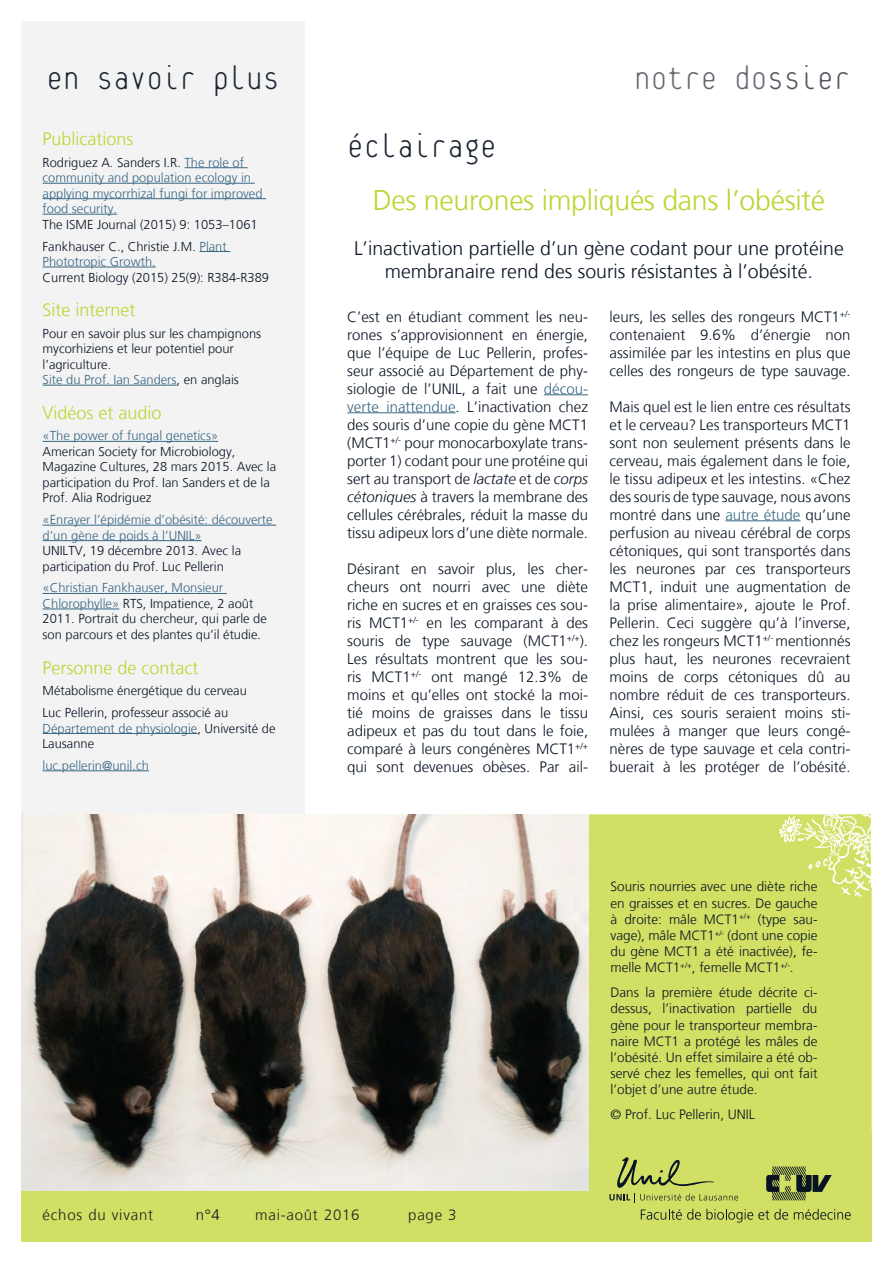
<style>
.page{position:relative;width:893px;height:1263px;background:#fff}
.page>*{position:absolute;margin:0;border:0;box-sizing:border-box;transform-origin:0 0}
.t1{font:100 36px "Platelet";color:#1a2532}
.t2{font:100 36px "Platelet";color:#696973}
.Titre_1{font:300 28.5px "Frutiger LT Std";letter-spacing:-.01em;color:#bcd531}
.Chapô_éclairage{font:300 19.5px/23.4px "Frutiger LT Std";color:#091423;text-align:center}
.Rubriques_en_savoir{font:300 18px "Frutiger LT Std";color:#bcd531}
.Texte_éclairage{font:300 15px/18px "Frutiger LT Std";color:#091423;text-align:justify}
.Onglet_bas_de_page{font:300 15px "Frutiger LT Std";letter-spacing:.05em;color:#231f20}
.Onglet_bas_de_page-2{font:300 15px "Frutiger LT Std";color:#091423}
.Légende_grande_image{font:300 13.5px/16.2px "Frutiger LT Std";color:#091423;text-align:justify}
.Texte_en_savoir_plus{font:300 12.9px/15.5px "Frutiger LT Std";color:#091423}
.Texte_en_savoir_plus-2{font:300 12.9px/15.5px "Frutiger LT Std";color:#386783}
.s1{color:#091423}
.s2{color:#386783}
.s3{color:#545660}
.s4{font-style:italic}
</style>
<div class="page">
<div style="left:21px;top:1131px;width:851px;height:111px;background:#d1df64"></div>
<div style="left:21px;top:21px;width:284px;height:798px;background:#f3f3f4"></div>
<svg style="left:641px;top:1209px;width:147px;height:13px"></svg>
<svg style="left:794px;top:1209px;width:57px;height:11px"></svg>
<svg style="left:609px;top:1157px;width:129px;height:45px"></svg>
<svg style="left:766px;top:1166px;width:66px;height:34px"></svg>
<div style="left:588px;top:814px;width:284px;height:321px;background:#d1df64"></div>
<img style="left:21px;top:814px;width:567px;height:376px">
<hr style="left:185px;top:167px;width:63px;height:1px;background:#386783">
<hr style="left:43px;top:183px;width:212px;height:1px;background:#386783">
<hr style="left:43px;top:198px;width:223px;height:1px;background:#386783">
<hr style="left:43px;top:214px;width:74px;height:1px;background:#386783">
<hr style="left:200px;top:251px;width:30px;height:1px;background:#386783">
<hr style="left:43px;top:267px;width:113px;height:1px;background:#386783">
<hr style="left:43px;top:385px;width:134px;height:1px;background:#386783">
<hr style="left:43px;top:441px;width:175px;height:1px;background:#386783">
<hr style="left:43px;top:525px;width:233px;height:1px;background:#386783">
<hr style="left:43px;top:540px;width:159px;height:1px;background:#386783">
<hr style="left:43px;top:593px;width:184px;height:1px;background:#386783">
<hr style="left:43px;top:608px;width:76px;height:1px;background:#386783">
<hr style="left:43px;top:733px;width:154px;height:1px;background:#386783">
<hr style="left:43px;top:770px;width:106px;height:1px;background:#386783">
<hr style="left:544px;top:394px;width:44px;height:1px;background:#386783">
<hr style="left:347px;top:412px;width:109px;height:1px;background:#386783">
<hr style="left:725px;top:520px;width:75px;height:1px;background:#386783">
<h1 class="t1" style="left:47px;top:64px;width:234px">en savoir plus</h1>
<p class="Rubriques_en_savoir" style="left:43px;top:129px;width:93px">Publications</p>
<p class="Texte_en_savoir_plus-2" style="left:43px;top:155px;width:222px"><span class="s1">Rodriguez A. Sanders I.R.</span> The role of community and population ecology in applying mycorrhizal fungi for improved food security.<br><span class="s1">The ISME Journal (2015) 9: 1053–1061</span></p>
<p class="Texte_en_savoir_plus" style="left:43px;top:239px;width:228px">Fankhauser C., Christie J.M. <span class="s2">Plant<br>Phototropic Growth.<br></span>Current Biology (2015) 25(9): R384-R389</p>
<p class="Rubriques_en_savoir" style="left:43px;top:300px;width:94px">Site internet</p>
<p class="Texte_en_savoir_plus" style="left:43px;top:326px;width:220px">Pour en savoir plus sur les champignons mycorhiziens et leur potentiel pour l’agriculture.<br><span class="s2">Site du Prof. Ian Sanders</span>, en anglais</p>
<p class="Rubriques_en_savoir" style="left:43px;top:403px;width:121px">Vidéos et audio</p>
<p class="Texte_en_savoir_plus" style="left:43px;top:428px;width:235px"><span class="s2">«The power of fungal genetics»<br></span>American Society for Microbiology, Magazine Cultures, 28 mars 2015. Avec la participation du Prof. Ian Sanders et de la Prof. Alia Rodriguez</p>
<p class="Texte_en_savoir_plus-2" style="left:43px;top:512px;width:232px">«Enrayer l’épidémie d’obésité: découverte d’un gène de poids à l’UNIL»<br><span class="s1">UNILTV, 19 décembre 2013. Avec la participation du Prof. Luc Pellerin</span></p>
<p class="Texte_en_savoir_plus" style="left:43px;top:580px;width:226px"><span class="s2">«Christian Fankhauser, Monsieur Chlorophylle»</span> RTS, Impatience, 2 août 2011. Portrait du chercheur, qui parle de son parcours et des plantes qu’il étudie.</p>
<p class="Rubriques_en_savoir" style="left:43px;top:657px;width:158px">Personne de contact</p>
<p class="Texte_en_savoir_plus" style="left:43px;top:683px;width:206px">Métabolisme énergétique du cerveau</p>
<p class="Texte_en_savoir_plus" style="left:43px;top:705px;width:234px">Luc Pellerin, professeur associé au<br><span class="s2">Département de physiologie</span>, Université de<br>Lausanne</p>
<p class="Texte_en_savoir_plus-2" style="left:43px;top:758px;width:108px">luc.pellerin@unil.ch</p>
<h1 class="t1" style="left:347px;top:132px;width:151px">éclairage</h1>
<h1 class="t2" style="left:634px;top:64px;width:218px">notre do<span class="s3">ssier</span></h1>
<p class="Titre_1" style="left:373px;top:184px;width:454px">Des neurones impliqués dans l’obésité</p>
<p class="Chapô_éclairage" style="left:354px;top:237px;width:491px">L’inactivation partielle d’un gène codant pour une protéine membranaire rend des souris résistantes à l’obésité.</p>
<p class="Texte_éclairage" style="left:347px;top:308px;width:242px">C’est en étudiant comment les neu&shy;rones s’approvisionnent en énergie, que l’équipe de Luc Pellerin, profes&shy;seur associé au Département de phy&shy;siologie de l’UNIL, a fait une <span class="s2">décou&shy;verte inattendue</span>. L’inactivation chez des souris d’une copie du gène MCT1 (MCT1<sup>+/-</sup> pour monocarboxylate trans&shy;porter 1) codant pour une protéine qui sert au transport de <span class="s4">lactate</span> et de <span class="s4">corps cétoniques</span> à travers la membrane des cellules cérébrales, réduit la masse du tissu adipeux lors d’une diète normale.</p>
<p class="Texte_éclairage" style="left:347px;top:560px;width:242px">Désirant en savoir plus, les cher&shy;cheurs ont nourri avec une diète riche en sucres et en graisses ces sou&shy;ris MCT1<sup>+/-</sup> en les comparant à des souris de type sauvage (MCT1<sup>+/+</sup>).<br>Les résultats montrent que les sou&shy;ris MCT1<sup>+/-</sup> ont mangé 12.3% de moins et qu’elles ont stocké la moi&shy;tié moins de graisses dans le tissu adipeux et pas du tout dans le foie, comparé à leurs congénères MCT1<sup>+/+ </sup>qui sont devenues obèses. Par ail-</p>
<p class="Texte_éclairage" style="left:609px;top:308px;width:242px">leurs, les selles des rongeurs MCT1<sup>+/- </sup>contenaient 9.6% d’énergie non assimilée par les intestins en plus que celles des rongeurs de type sauvage.</p>
<p class="Texte_éclairage" style="left:610px;top:398px;width:243px">Mais quel est le lien entre ces résultats et le cerveau? Les transporteurs MCT1 sont non seulement présents dans le cerveau, mais également dans le foie, le tissu adipeux et les intestins. «Chez des souris de type sauvage, nous avons montré dans une <span class="s2">autre étude</span> qu’une perfusion au niveau cérébral de corps cétoniques, qui sont transportés dans les neurones par ces transporteurs MCT1, induit une augmentation de la prise alimentaire», ajoute le Prof.<br>Pellerin. Ceci suggère qu’à l’inverse, chez les rongeurs MCT1<sup>+/-</sup> mentionnés plus haut, les neurones recevraient moins de corps cétoniques dû au nombre réduit de ces transporteurs.<br>Ainsi, ces souris seraient moins sti&shy;mulées à manger que leurs congé&shy;nères de type sauvage et cela contri&shy;buerait à les protéger de l’obésité.</p>
<p class="Légende_grande_image" style="left:610px;top:879px;width:208px">Souris nourries avec une diète riche en graisses et en sucres. De gauche à droite: mâle MCT1<sup>+/+</sup> (type sau&shy;vage), mâle MCT1<sup>+/-</sup> (dont une copie du gène MCT1 a été inactivée), fe&shy;melle MCT1<sup>+/+</sup>, femelle MCT1<sup>+/-</sup>.</p>
<p class="Légende_grande_image" style="left:610px;top:984px;width:208px">Dans la première étude décrite ci&shy;dessus, l’inactivation partielle du gène pour le transporteur membra&shy;naire MCT1 a protégé les mâles de l’obésité. Un effet similaire a été ob&shy;servé chez les femelles, qui ont fait l’objet d’une autre étude.</p>
<p class="Légende_grande_image" style="left:610px;top:1106px;width:146px">© Prof. Luc Pellerin, UNIL</p>
<p class="Onglet_bas_de_page" style="left:43px;top:1207px;width:112px">échos du vivant</p>
<p class="Onglet_bas_de_page-2" style="left:196px;top:1207px;width:26px">n°4</p>
<p class="Onglet_bas_de_page" style="left:255px;top:1207px;width:106px">mai-août 2016</p>
<p class="Onglet_bas_de_page" style="left:408px;top:1207px;width:50px">page 3</p>
</div>
